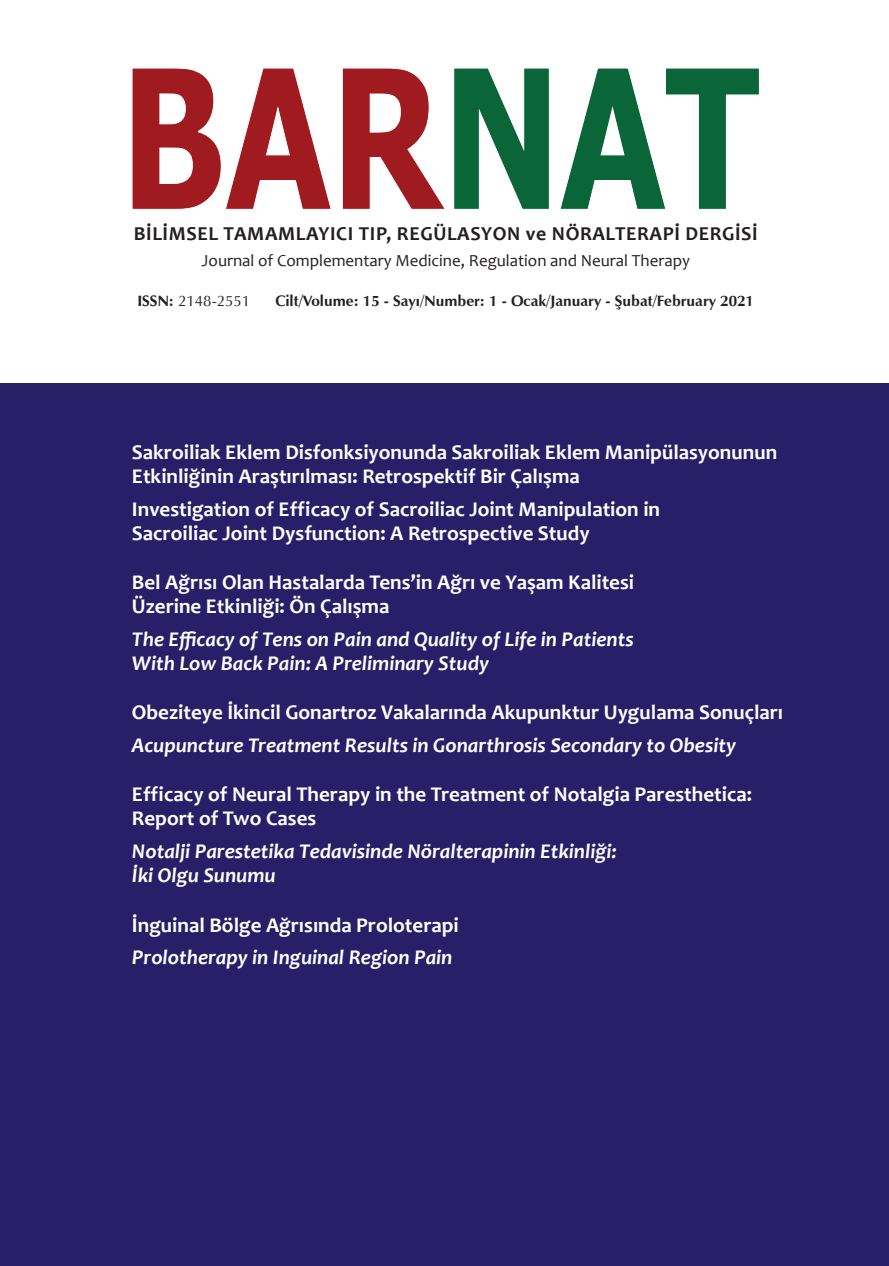
<style>
.page{position:relative;width:889px;height:1266px;background:#fff}
.page>*{position:absolute;margin:0;border:0;box-sizing:border-box;transform-origin:0 0}
.t1{font:700 21px/24px "Candara";color:#fff}
.t2{font:italic 700 21px/24px "Candara";color:#fff}
.t3{font:700 19.8px "Candara";letter-spacing:.03em;color:#231f20}
.t4{font:16.95px "Candara";color:#231f20}
.t5{font:15.3px "Zapf Humnst BT Bold";color:#231f20}
.t6{font:15.3px "Zapf Humnst BT Roman";color:#231f20}
.s1{font-family:"Zapf Humnst BT Bold"}
</style>
<div class="page">
<div style="left:0;top:383px;width:888px;height:882px;background:#291f69"></div>
<svg style="left:453px;top:68px;width:306px;height:142px"></svg>
<svg style="left:132px;top:68px;width:313px;height:142px"></svg>
<p class="t3" style="left:134px;top:222px;width:625px">BİLİMSEL TAMAMLAYICI TIP, REGÜLASYON ve NÖRALTERAPİ DERGİSİ</p>
<p class="t4" style="left:201px;top:250px;width:490px">Journal of Complementary Medicine, Regulation and Neural Therapy</p>
<p class="t6" style="left:137px;top:291px;width:114px"><span class="s1">ISSN:</span> 2148-2551</p>
<p class="t5" style="left:275px;top:291px;width:480px">Cilt/Volume: 15 - Sayı/Number: 1 - Ocak/January - Şubat/February 2021</p>
<p class="t1" style="left:132px;top:440px;width:646px">Sakroiliak Eklem Disfonksiyonunda Sakroiliak Eklem Manipülasyonunun<br>Etkinliğinin Araştırılması: Retrospektif Bir Çalışma</p>
<p class="t1" style="left:132px;top:496px;width:529px">Investigation of Efficacy of Sacroiliac Joint Manipulation in<br>Sacroiliac Joint Dysfunction: A Retrospective Study</p>
<p class="t1" style="left:132px;top:570px;width:503px">Bel Ağrısı Olan Hastalarda Tens’in Ağrı ve Yaşam Kalitesi<br>Üzerine Etkinliği: Ön Çalışma</p>
<p class="t2" style="left:132px;top:626px;width:503px">The Efficacy of Tens on Pain and Quality of Life in Patients<br>With Low Back Pain: A Preliminary Study</p>
<p class="t1" style="left:132px;top:700px;width:652px">Obeziteye İkincil Gonartroz Vakalarında Akupunktur Uygulama Sonuçları</p>
<p class="t2" style="left:132px;top:733px;width:605px">Acupuncture Treatment Results in Gonarthrosis Secondary to Obesity</p>
<p class="t1" style="left:132px;top:782px;width:621px">Efficacy of Neural Therapy in the Treatment of Notalgia Paresthetica:<br>Report of Two Cases</p>
<p class="t2" style="left:132px;top:839px;width:486px">Notalji Parestetika Tedavisinde Nöralterapinin Etkinliği:<br>İki Olgu Sunumu</p>
<p class="t1" style="left:132px;top:912px;width:328px">İnguinal Bölge Ağrısında Proloterapi</p>
<p class="t2" style="left:132px;top:945px;width:322px">Prolotherapy in Inguinal Region Pain</p>
</div>
